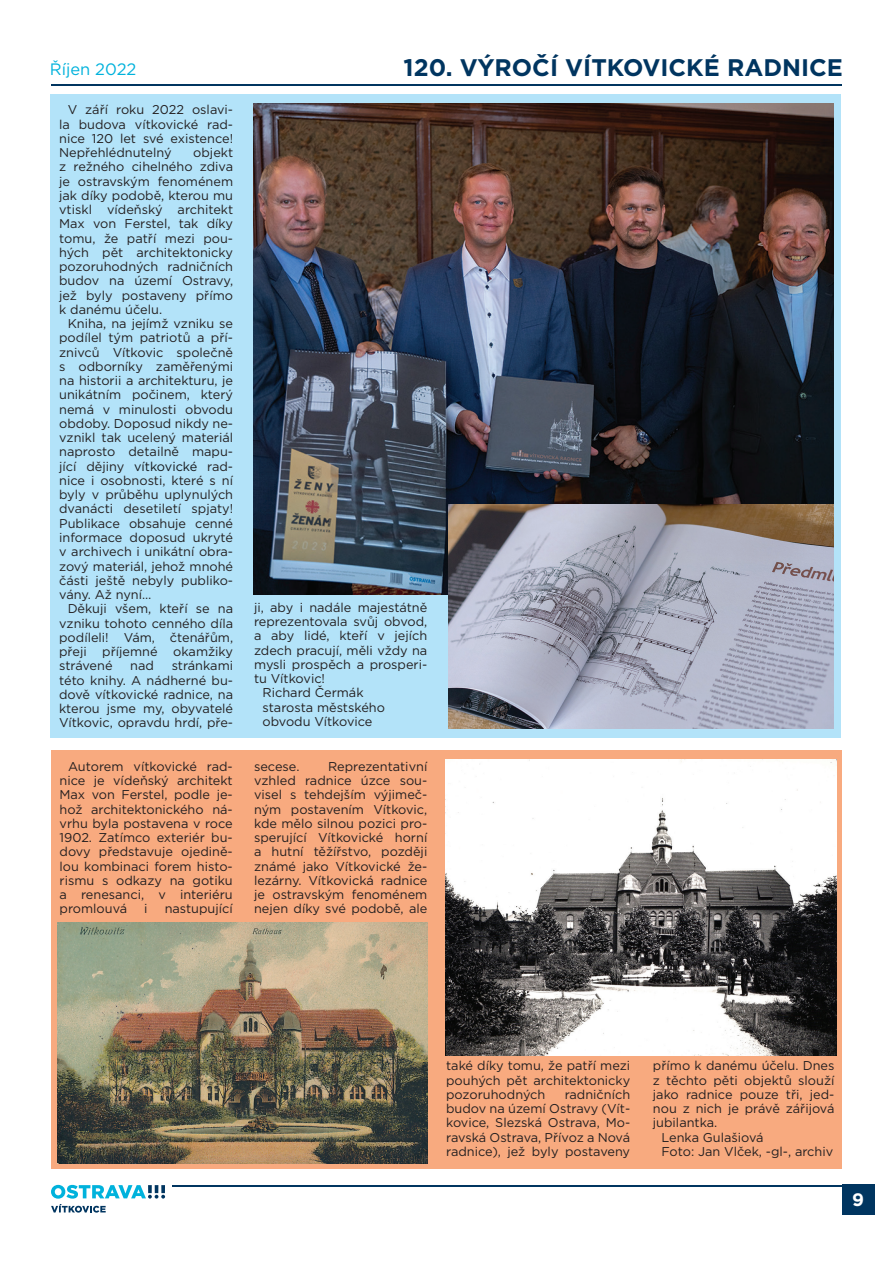
<style>
.page{position:relative;width:893px;height:1263px;background:#fff}
.page>*{position:absolute;margin:0;border:0;box-sizing:border-box;transform-origin:0 0}
.t1{font:700 24px "Gotham";color:#003560}
.text{font:700 18px "Gotham";color:#fff}
.t2{font:16.5px "Gotham";color:#00b2dc}
.Styl_odstavce2{font:12.75px/14.2px "Gotham";color:#231f20;text-align:justify}
.s1{color:#15181c}
</style>
<div class="page">
<div style="left:51px;top:750px;width:791px;height:419px;background:#f8aa7f"></div>
<div style="left:50px;top:94px;width:791px;height:644px;background:#b3e3f9"></div>
<hr style="left:51px;top:84px;width:791px;height:1px;background:#003560">
<div style="left:842px;top:1185px;width:32px;height:30px;background:#003560"></div>
<hr style="left:173px;top:1185px;width:673px;height:1px;background:#003560">
<svg style="left:51px;top:1185px;width:114px;height:27px"></svg>
<img style="left:253px;top:103px;width:580px;height:491px">
<img style="left:57px;top:923px;width:370px;height:240px">
<img style="left:446px;top:760px;width:390px;height:295px">
<img style="left:449px;top:505px;width:384px;height:223px">
<p class="t2" style="left:50px;top:59px;width:88px">Říjen 2022</p>
<p class="t1" style="left:404px;top:52px;width:441px">120. VÝROČÍ VÍTKOVICKÉ RADNICE</p>
<p class="Styl_odstavce2" style="left:59px;top:103px;width:175px;text-indent:9px">V září roku 2022 oslavi&shy;la budova vítkovické rad&shy;nice 120 let své existence!<br>Nepřehlédnutelný</p>
<p class="Styl_odstavce2" style="left:59px;top:145px;width:175px;text-indent:134px">objekt z režného cihelného zdiva je ostravským fenoménem jak díky podobě, kterou mu vtiskl vídeňský architekt Max von Ferstel, tak díky tomu, že patří mezi pou&shy;hých pět architektonicky pozoruhodných radničních budov na území Ostravy, jež byly postaveny přímo k danému účelu.</p>
<p class="Styl_odstavce2" style="left:59px;top:316px;width:175px;text-indent:9px">Kniha, na jejímž vzniku se podílel tým patriotů a pří&shy;znivců Vítkovic společně s odborníky zaměřenými na historii a architekturu, je unikátním počinem, který nemá v minulosti obvodu obdoby. Doposud nikdy ne&shy;vznikl tak ucelený materiál naprosto detailně mapu&shy;jící dějiny <span class="s1">vítkovické</span> rad&shy;nice i osobnosti, které s ní byly v průběhu uplynulých dvanácti desetiletí spjaty!<br>Publikace obsahuje cenné informace doposud ukryté v archivech i unikátní obra&shy;zový materiál, jehož mnohé části ještě nebyly publiko&shy;vány. Až nyní…</p>
<p class="Styl_odstavce2" style="left:59px;top:601px;width:175px;text-indent:9px">Děkuji všem, kteří se na vzniku tohoto cenného díla podíleli! Vám, čtenářům, přeji příjemné okamžiky strávené</p>
<p class="Styl_odstavce2" style="left:59px;top:658px;width:175px;text-indent:113px">stránkami této knihy. A nádherné bu&shy;dově vítkovické radnice, na kterou jsme my, obyvatelé Vítkovic, opravdu hrdí, pře-</p>
<p class="Styl_odstavce2" style="left:130px;top:658px;width:25px">nad</p>
<p class="Styl_odstavce2" style="left:60px;top:759px;width:175px;text-indent:9px">Autorem vítkovické rad&shy;nice je vídeňský architekt Max von Ferstel, podle je&shy;hož architektonického ná&shy;vrhu byla postavena v roce 1902. Zatímco exteriér bu&shy;dovy představuje ojedině&shy;lou kombinaci forem histo&shy;rismu s odkazy na gotiku a renesanci, v interiéru promlouvá</p>
<p class="Styl_odstavce2" style="left:144px;top:901px;width:5px">i</p>
<p class="Styl_odstavce2" style="left:165px;top:901px;width:70px">nastupující</p>
<p class="Styl_odstavce2" style="left:254px;top:600px;width:175px">ji, aby i nadále majestátně reprezentovala svůj obvod, a aby lidé, kteří v jejích zdech pracují, měli vždy na mysli prospěch a prosperi&shy;tu Vítkovic!</p>
<p class="Styl_odstavce2" style="left:263px;top:685px;width:103px">Richard Čermák</p>
<p class="Styl_odstavce2" style="left:263px;top:700px;width:124px">starosta městského</p>
<p class="Styl_odstavce2" style="left:263px;top:714px;width:111px">obvodu Vítkovice</p>
<p class="Styl_odstavce2" style="left:254px;top:759px;width:175px;text-indent:74px">Reprezentativní vzhled radnice úzce sou&shy;visel s tehdejším výjimeč&shy;ným postavením Vítkovic, kde mělo silnou pozici pro&shy;sperující Vítkovické horní a hutní těžířstvo, později známé jako Vítkovické že&shy;lezárny. Vítkovická radnice je ostravským fenoménem nejen díky své podobě, ale</p>
<p class="Styl_odstavce2" style="left:254px;top:759px;width:47px">secese.</p>
<p class="Styl_odstavce2" style="left:446px;top:1058px;width:186px">také díky tomu, že patří mezi pouhých pět architektonicky pozoruhodných</p>
<p class="Styl_odstavce2" style="left:446px;top:1087px;width:186px;text-indent:118px">radničních budov na území Ostravy (Vít&shy;kovice, Slezská Ostrava, Mo&shy;ravská Ostrava, Přívoz a Nová radnice), jež byly postaveny</p>
<p class="Styl_odstavce2" style="left:653px;top:1058px;width:183px">přímo k danému účelu. Dnes z těchto pěti objektů slouží jako radnice pouze tři, jed&shy;nou z nich je právě zářijová jubilantka.</p>
<p class="Styl_odstavce2" style="left:661px;top:1130px;width:104px">Lenka Gulašiová</p>
<p class="Styl_odstavce2" style="left:661px;top:1144px;width:173px">Foto: Jan Vlček, -gl-, archiv</p>
<p class="text" style="left:852px;top:1188px;width:13px">9</p>
</div>
